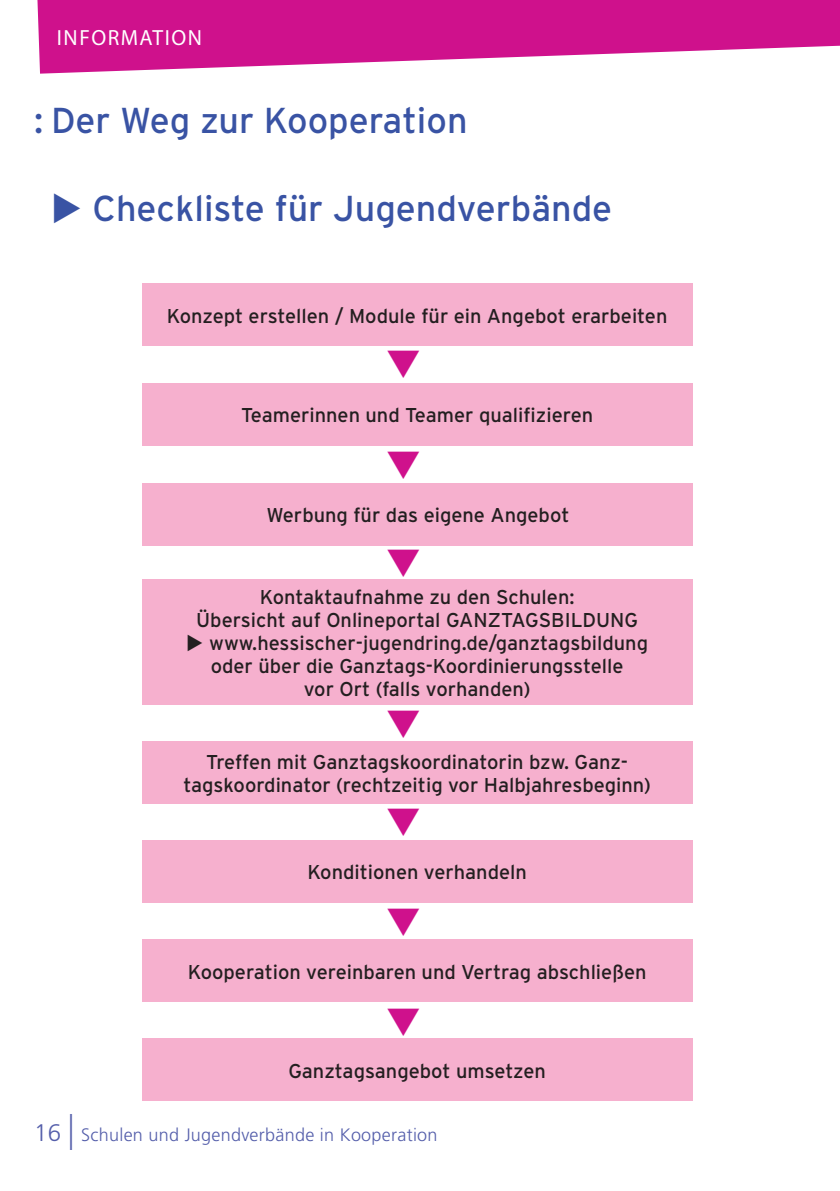
<style>
.page{position:relative;width:840px;height:1191px;background:#fff}
.page>*{position:absolute;margin:0;border:0;box-sizing:border-box;transform-origin:0 0}
.t1{font:36px "Interstate";color:#3953a4}
.t2{font:22px "Myriad Pro";letter-spacing:.07em;color:#fff}
.t3{font:20px/23px "Interstate";color:#231f20;text-align:center}
.t4{font:300 18px "Frutiger LT Std";letter-spacing:.015em;color:#545eaa}
.s1{font-size:24px}
.s2{font-size:36px}
</style>
<div class="page">
<svg style="left:37px;top:0;width:802px;height:74px;fill:#cf118c"></svg>
<div style="left:142px;top:283px;width:550px;height:63px;background:#f6b0ce"></div>
<div style="left:142px;top:383px;width:550px;height:62px;background:#f6b0ce"></div>
<div style="left:142px;top:939px;width:550px;height:62px;background:#f6b0ce"></div>
<div style="left:142px;top:840px;width:550px;height:62px;background:#f6b0ce"></div>
<div style="left:143px;top:483px;width:549px;height:62px;background:#f6b0ce"></div>
<div style="left:142px;top:579px;width:550px;height:126px;background:#f6b0ce"></div>
<div style="left:142px;top:741px;width:550px;height:62px;background:#f6b0ce"></div>
<div style="left:142px;top:1038px;width:550px;height:63px;background:#f6b0ce"></div>
<p class="t2" style="left:57px;top:24px;width:146px">INFORMATION</p>
<h1 class="t1" style="left:34px;top:98px;width:435px">: Der Weg zur Kooperation</h1>
<h1 class="t1" style="left:51px;top:186px;width:562px">◆ Checkliste für Jugendverbände</h1>
<p class="t3" style="left:167px;top:304px;width:502px">Konzept erstellen / Module für ein Angebot erarbeiten</p>
<p class="t3" style="left:241px;top:403px;width:353px">Teamerinnen und Teamer qualifizieren</p>
<p class="t3" style="left:266px;top:504px;width:304px">Werbung für das eigene Angebot</p>
<p class="t3" style="left:196px;top:585px;width:443px">Kontaktaufnahme zu den Schulen:<br>Übersicht auf Onlineportal GANZTAGSBILDUNG</p>
<p class="t3" style="left:186px;top:631px;width:463px">◆ www.hessischer-jugendring.de/ganztagsbildung oder über die Ganztags-Koordinierungsstelle<br>vor Ort (falls vorhanden)</p>
<p class="t3" style="left:183px;top:750px;width:469px">Treffen mit Ganztagskoordinatorin bzw. Ganz&shy;tagskoordinator (rechtzeitig vor Halbjahresbeginn)</p>
<p class="t3" style="left:307px;top:860px;width:221px">Konditionen verhandeln</p>
<p class="t3" style="left:188px;top:960px;width:460px">Kooperation vereinbaren und Vertrag abschließen</p>
<p class="t3" style="left:288px;top:1059px;width:259px">Ganztagsangebot umsetzen</p>
<p class="t4" style="left:34px;top:1124px;width:405px"><span class="s1">16</span> <span class="s2">|</span> Schulen und Jugendverbände in Kooperation</p>
</div>
